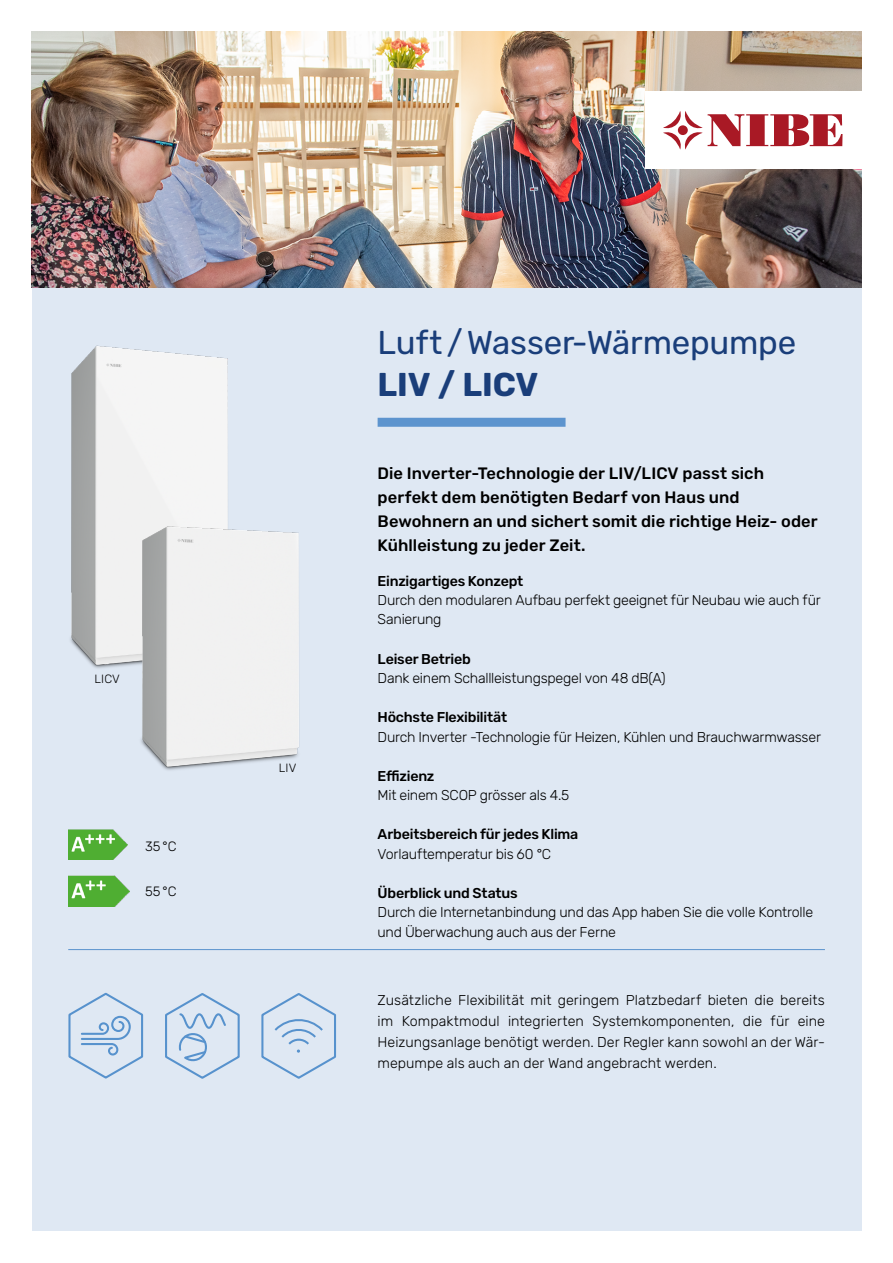
<style>
.page{position:relative;width:893px;height:1263px;background:#fff}
.page>*{position:absolute;margin:0;border:0;box-sizing:border-box;transform-origin:0 0}
.t1{font:33px "Rubik";letter-spacing:-.005em;color:#1a3e7a}
.t2{font:700 33px "Rubik";color:#1a3e7a}
.t3{font:500 16.5px/24px "Rubik";letter-spacing:.005em;color:#000}
.t4{font:300 14.25px/21px "Rubik";letter-spacing:-.02em;color:#000}
.t5{font:500 14.25px "Rubik";letter-spacing:-.015em;color:#000}
.t6{font:300 13.5px "Rubik";color:#000}
.t7{font:300 12px "Rubik";letter-spacing:.015em;color:#000}
</style>
<div class="page">
<div style="left:32px;top:32px;width:829px;height:1199px;background:#dfe8f3"></div>
<img style="left:32px;top:32px;width:829px;height:255px">
<div style="left:645px;top:91px;width:217px;height:78px;background:#fff"></div>
<svg style="left:663px;top:111px;width:179px;height:39px"></svg>
<svg style="left:165px;top:993px;width:75px;height:86px"></svg>
<hr style="left:68px;top:949px;width:757px;height:1px;background:#5d94ce">
<img style="left:70px;top:345px;width:158px;height:322px">
<svg style="left:68px;top:992px;width:76px;height:87px"></svg>
<div style="left:378px;top:418px;width:188px;height:9px;background:#5d94ce"></div>
<img style="left:94px;top:515px;width:205px;height:255px">
<img style="left:68px;top:829px;width:60px;height:31px">
<img style="left:68px;top:875px;width:61px;height:31px">
<svg style="left:261px;top:993px;width:75px;height:86px"></svg>
<p class="t7" style="left:94px;top:672px;width:27px">LICV</p>
<p class="t6" style="left:145px;top:839px;width:33px">35 °C</p>
<p class="t6" style="left:145px;top:884px;width:33px">55 °C</p>
<p class="t7" style="left:279px;top:761px;width:19px">LIV</p>
<h1 class="t1" style="left:378px;top:324px;width:420px">Luft /Wasser-Wärmepumpe</h1>
<h1 class="t2" style="left:378px;top:365px;width:162px">LIV / LICV</h1>
<p class="t3" style="left:378px;top:462px;width:442px">Die Inverter-Technologie der LIV/LICV passt sich perfekt dem benötigten Bedarf von Haus und Bewohnern an und sichert somit die richtige Heiz- oder Kühlleistung zu jeder Zeit.</p>
<p class="t5" style="left:378px;top:572px;width:147px">Einzigartiges Konzept</p>
<p class="t4" style="left:378px;top:591px;width:445px;line-height:19.5px">Durch den modularen Aufbau perfekt geeignet für Neubau wie auch für<br>Sanierung</p>
<p class="t5" style="left:378px;top:650px;width:95px">Leiser Betrieb</p>
<p class="t4" style="left:378px;top:668px;width:290px">Dank einem Schallleistungspegel von 48 dB(A)</p>
<p class="t5" style="left:378px;top:709px;width:131px">Höchste Flexibilität</p>
<p class="t4" style="left:378px;top:726px;width:445px">Durch Inverter -Technologie für Heizen, Kühlen und Brauchwarmwasser</p>
<p class="t5" style="left:378px;top:767px;width:58px">Effizienz</p>
<p class="t4" style="left:378px;top:785px;width:193px">Mit einem SCOP grösser als 4.5</p>
<p class="t5" style="left:378px;top:826px;width:202px">Arbeitsbereich für jedes Klima</p>
<p class="t4" style="left:378px;top:843px;width:175px">Vorlauftemperatur bis 60 °C</p>
<p class="t5" style="left:378px;top:884px;width:142px">Überblick und Status</p>
<p class="t4" style="left:378px;top:903px;width:437px;line-height:19.5px">Durch die Internetanbindung und das App haben Sie die volle Kontrolle und Überwachung auch aus der Ferne</p>
<p class="t4" style="left:378px;top:990px;width:449px;text-align:justify">Zusätzliche Flexibilität mit geringem Platzbedarf bieten die bereits im Kompaktmodul integrierten Systemkomponenten, die für eine Heizungsanlage benötigt werden. Der Regler kann sowohl an der Wär&shy;mepumpe als auch an der Wand angebracht werden.</p>
</div>
